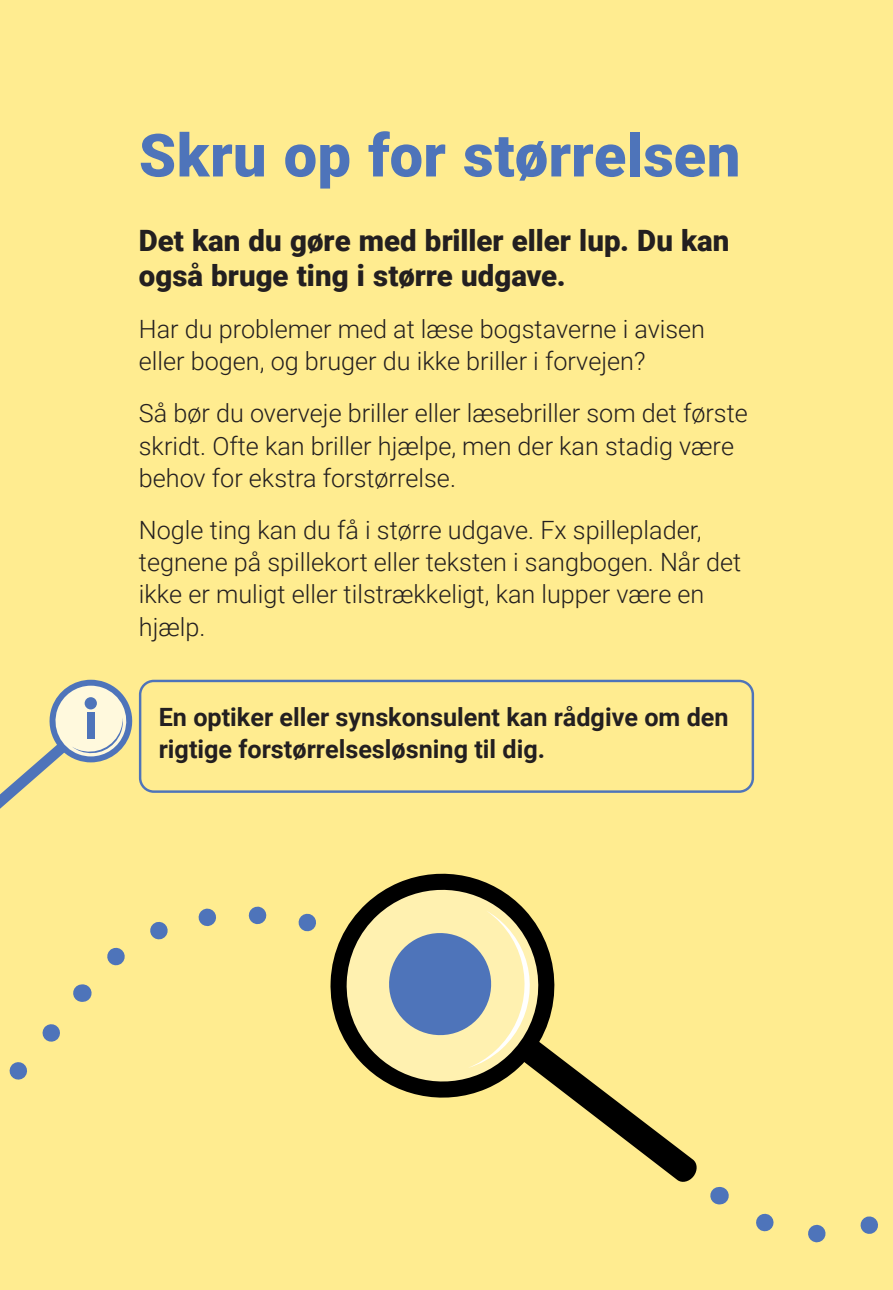
<style>
.page{position:relative;width:893px;height:1290px;background:#ffec90}
.page>*{position:absolute;margin:0;border:0;box-sizing:border-box;transform-origin:0 0}
.t1{font:900 59.5px "Roboto";letter-spacing:.005em;color:#4e74ba}
.t2{font:900 29.4px/35px "Roboto";color:#231f20}
.t3{font:300 25.2px/32.2px "Roboto";color:#231f20}
.t4{font:700 25.2px/32.2px "Roboto";color:#231f20}
</style>
<div class="page">
<svg style="left:717px;top:1186px;width:161px;height:57px"></svg>
<svg style="left:73px;top:906px;width:243px;height:96px"></svg>
<svg style="left:9px;top:1024px;width:51px;height:56px"></svg>
<svg style="left:330px;top:873px;width:195px;height:207px"></svg>
<svg style="left:382px;top:910px;width:315px;height:272px"></svg>
<svg style="left:0;top:680px;width:133px;height:129px"></svg>
<div style="left:87px;top:712px;width:8px;height:27px;background:#4e74ba"></div>
<div style="left:85px;top:697px;width:12px;height:12px;background:#4e74ba;border-radius:50%"></div>
<div style="left:139px;top:680px;width:615px;height:113px;border:2px solid #4e74ba;border-radius:14px"></div>
<h1 class="t1" style="left:139px;top:114px;width:603px">Skru op for størrelsen</h1>
<p class="t2" style="left:139px;top:222px;width:592px">Det kan du gøre med briller eller lup. Du kan også bruge ting i større udgave.</p>
<p class="t3" style="left:139px;top:312px;width:568px">Har du problemer med at læse bogstaverne i avisen eller bogen, og bruger du ikke briller i forvejen?</p>
<p class="t3" style="left:139px;top:396px;width:610px">Så bør du overveje briller eller læsebriller som det første skridt. Ofte kan briller hjælpe, men der kan stadig være behov for ekstra forstørrelse.</p>
<p class="t3" style="left:139px;top:513px;width:604px">Nogle ting kan du få i større udgave. Fx spilleplader, tegnene på spillekort eller teksten i sangbogen. Når det ikke er muligt eller tilstrækkeligt, kan lupper være en hjælp.</p>
<p class="t4" style="left:159px;top:700px;width:571px">En optiker eller synskonsulent kan rådgive om den rigtige forstørrelsesløsning til dig.</p>
</div>
